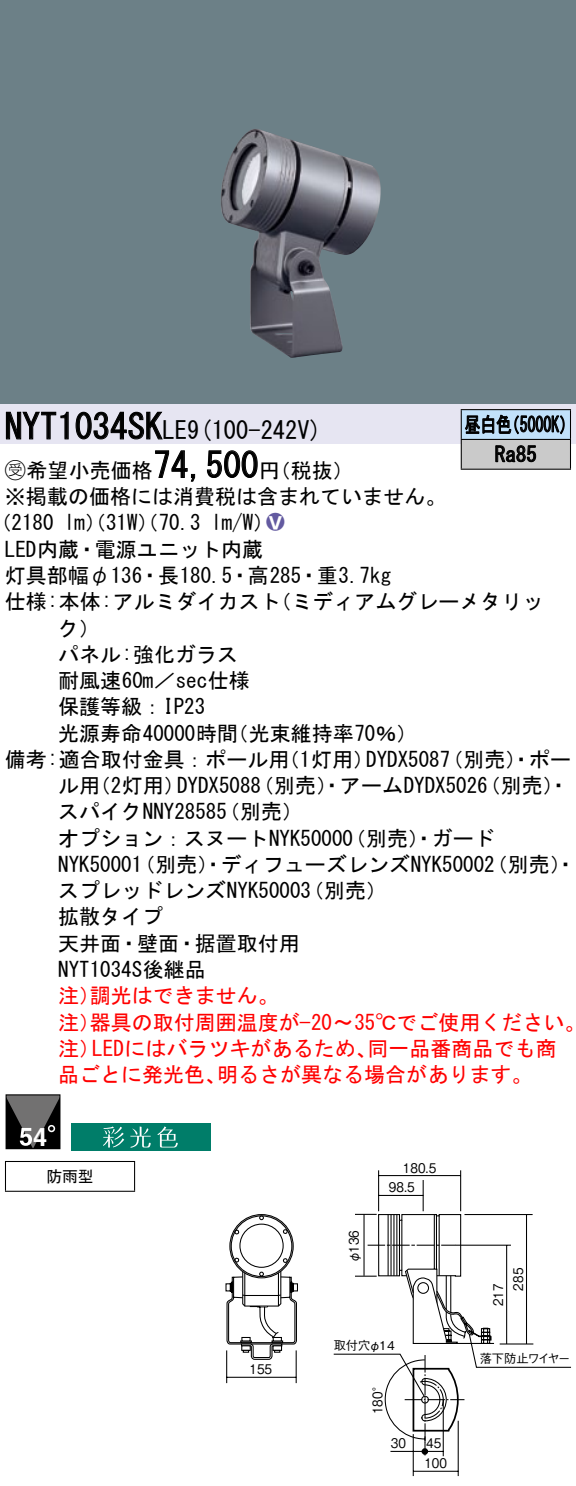
<style>
.page{position:relative;width:576px;height:1486px;background:#fff}
.page>*{position:absolute;margin:0;border:0;box-sizing:border-box;transform-origin:0 0}
.t1{font:35px "MS Gothic";color:#000}
.t2{font:700 25.2px "Helvetica LT Std";color:#fff}
.t3{font:24.5px "MS Gothic";color:#000}
.t4{font:21px/26.2px "MS Gothic";color:#000}
.t5{font:21px/26.2px "MS Gothic";color:#f00}
.t6{font:21px/29.8px "MS Gothic";color:#000;scale:.75 1}
.t7{font:21px "Ford Classification 1";color:#635aa0}
.t8{font:15.75px "MS Gothic";color:#000}
.t9{font:13.3px/19.2px "Gothic BBB Pro Medium 90 pv RKSJ H";color:#000;scale:.9 1}
.t10{font:12.25px "Gothic BBB Pro Medium 90 pv RKSJ H";letter-spacing:-.095em;color:#000}
.t11{font:12.25px "Gothic BBB Pro Medium 90 pv RKSJ H";letter-spacing:-.05em;color:#000}
.s1{font-size:24.5px}
.s2{font-family:"Ford Classification 1"}
.s3{color:#fff}
</style>
<div class="page">
<div style="left:0;top:0;width:575px;height:404px;background:#6c8087"></div>
<img style="left:221px;top:129px;width:160px;height:229px">
<div style="left:0;top:404px;width:575px;height:40px;background:#e6e5f2"></div>
<svg style="left:6px;top:411px;width:63px;height:29px"></svg>
<svg style="left:75px;top:411px;width:88px;height:29px"></svg>
<svg style="left:155px;top:450px;width:41px;height:32px"></svg>
<svg style="left:207px;top:450px;width:51px;height:28px"></svg>
<svg style="left:8px;top:1096px;width:50px;height:50px;background:#4c4c4c"></svg>
<svg style="left:48px;top:1124px;width:7px;height:8px"></svg>
<div style="left:6px;top:1094px;width:54px;height:54px;border:1px solid #000"></div>
<div style="left:71px;top:1122px;width:139px;height:28px;background:#007d69"></div>
<svg style="left:103px;top:1126px;width:75px;height:21px"></svg>
<hr style="left:5px;top:1160px;width:130px;height:1px;background:#000">
<svg style="left:5px;top:1161px;width:1px;height:29px"></svg>
<svg style="left:134px;top:1161px;width:1px;height:29px"></svg>
<hr style="left:5px;top:1190px;width:130px;height:1px;background:#000">
<div style="left:461px;top:409px;width:109px;height:30px;background:#c1e1fa"></div>
<div style="left:461px;top:439px;width:109px;height:30px;background:#cacaca"></div>
<hr style="left:460px;top:409px;width:110px;height:1px;background:#000">
<hr style="left:569px;top:410px;width:2px;height:29px;background:#000">
<hr style="left:460px;top:439px;width:110px;height:1px;background:#000">
<hr style="left:569px;top:440px;width:2px;height:28px;background:#000">
<hr style="left:460px;top:468px;width:110px;height:2px;background:#000">
<svg style="left:460px;top:410px;width:104px;height:58px"></svg>
<hr style="left:378px;top:1194px;width:45px;height:1px;background:#000">
<hr style="left:378px;top:1174px;width:82px;height:1px;background:#000">
<hr style="left:378px;top:1170px;width:1px;height:41px;background:#000">
<hr style="left:460px;top:1170px;width:1px;height:41px;background:#000">
<hr style="left:422px;top:1179px;width:1px;height:32px;background:#000">
<svg style="left:225px;top:1213px;width:345px;height:262px"></svg>
<h1 class="t1" style="left:5px;top:409px;width:184px">NYT1034SK<span class="s1">LE</span></h1>
<p class="t6" style="left:494px;top:409px;width:57px;text-indent:-30px">昼白色<br>Ra85</p>
<p class="t6" style="left:504px;top:409px;width:96px">（5000 (K</p>
<p class="t3" style="left:187px;top:418px;width:136px">(9 100-242 (V</p>
<h1 class="t1" style="left:153px;top:447px;width:106px">74,500</h1>
<p class="t4" style="left:5px;top:457px;width:442px"><span class="s2">B</span>希望小売価格<br>※掲載の価格には消費税は含まれていません。</p>
<p class="t7" style="left:266px;top:511px;width:19px">2<span class="s3">8</span></p>
<p class="t4" style="left:259px;top:457px;width:96px">（円税抜(</p>
<p class="t4" style="left:211px;top:509px;width:64px">l m (W/</p>
<p class="t4" style="left:-9px;top:509px;width:65px">（2180</p>
<p class="t4" style="left:5px;top:536px;width:259px">LED内蔵・電源ユニット内蔵</p>
<p class="t4" style="left:5px;top:562px;width:387px">灯具部幅φ136・長180.5・高285・重3.7kg</p>
<p class="t4" style="left:270px;top:588px;width:275px">（ミディアムグレーメタリッ</p>
<p class="t4" style="left:64px;top:509px;width:138px">lm）（31 ）（W 70.3</p>
<p class="t4" style="left:5px;top:588px;width:277px">仕様:本体:アルミダイカスト</p>
<p class="t4" style="left:58px;top:614px;width:43px">ク(</p>
<p class="t4" style="left:58px;top:641px;width:181px">パネル:強化ガラス</p>
<p class="t4" style="left:58px;top:667px;width:193px">耐風速60 ／m sec仕様</p>
<p class="t4" style="left:58px;top:693px;width:148px">保護等級：IP23</p>
<p class="t4" style="left:227px;top:719px;width:191px">（光束維持率70％(</p>
<p class="t4" style="left:58px;top:719px;width:181px">光源寿命40000時間</p>
<p class="t4" style="left:5px;top:746px;width:286px">備考:適合取付金具：ポール用</p>
<p class="t4" style="left:442px;top:746px;width:130px">（別売）・ポー</p>
<p class="t4" style="left:279px;top:746px;width:97px">（1灯用）</p>
<p class="t4" style="left:366px;top:746px;width:85px">DYDX5087</p>
<p class="t4" style="left:253px;top:772px;width:236px">（別売）・アームDYDX5026</p>
<p class="t4" style="left:479px;top:772px;width:91px">（別売・(</p>
<p class="t4" style="left:90px;top:772px;width:97px">（2灯用）</p>
<p class="t4" style="left:177px;top:772px;width:85px">DYDX5088</p>
<p class="t4" style="left:58px;top:772px;width:43px">ル用</p>
<p class="t4" style="left:219px;top:798px;width:85px">（別売(</p>
<p class="t4" style="left:58px;top:798px;width:170px">スパイクNNY28585</p>
<p class="t4" style="left:58px;top:824px;width:296px">オプション：スヌートNYK50000</p>
<p class="t4" style="left:345px;top:824px;width:151px">（別売）・ガード</p>
<p class="t4" style="left:58px;top:851px;width:85px">NYK50001</p>
<p class="t4" style="left:134px;top:851px;width:362px">（別売）・ディフューズレンズNYK50002</p>
<p class="t4" style="left:486px;top:851px;width:91px">（別売・(</p>
<p class="t4" style="left:58px;top:877px;width:254px">スプレッドレンズNYK50003拡散タイプ<br>天井面・壁面・据置取付用<br>NYT1034S後継品</p>
<p class="t5" style="left:90px;top:982px;width:190px">調光はできません。</p>
<p class="t4" style="left:303px;top:877px;width:85px">（別売(</p>
<p class="t5" style="left:90px;top:982px;width:497px;text-indent:-32px">注）<br>器具の取付周囲温度が−20〜35℃でご使用ください。</p>
<p class="t5" style="left:58px;top:1008px;width:43px">注）</p>
<p class="t5" style="left:92px;top:1034px;width:286px">LEDにはバラツキがあるため、</p>
<p class="t5" style="left:367px;top:1034px;width:190px">同一品番商品でも商</p>
<p class="t5" style="left:58px;top:1034px;width:43px">注）</p>
<p class="t5" style="left:58px;top:1061px;width:169px">品ごとに発光色、</p>
<p class="t5" style="left:217px;top:1061px;width:317px">明るさが異なる場合があります。</p>
<p class="t2" style="left:33px;top:1121px;width:16px">4</p>
<p class="t8" style="left:46px;top:1168px;width:49px">防雨型</p>
<p class="t9" style="left:249px;top:1357px;width:27px">155</p>
<p class="t9" style="left:342px;top:1262px;width:38px;rotate:-90deg">φ136</p>
<p class="t9" style="left:389px;top:1156px;width:54px;text-indent:14px">180.5<br>98.5</p>
<p class="t11" style="left:333px;top:1334px;width:63px">取付穴φ14</p>
<p class="t9" style="left:366px;top:1413px;width:40px;rotate:-90deg">180°</p>
<p class="t9" style="left:391px;top:1431px;width:18px">30</p>
<p class="t9" style="left:426px;top:1431px;width:18px">45</p>
<p class="t9" style="left:424px;top:1451px;width:27px">100</p>
<p class="t9" style="left:486px;top:1290px;width:27px;text-indent:-16px;rotate:-90deg">217<br>285</p>
<p class="t10" style="left:479px;top:1348px;width:92px">落下防止ワイヤー</p>
</div>
